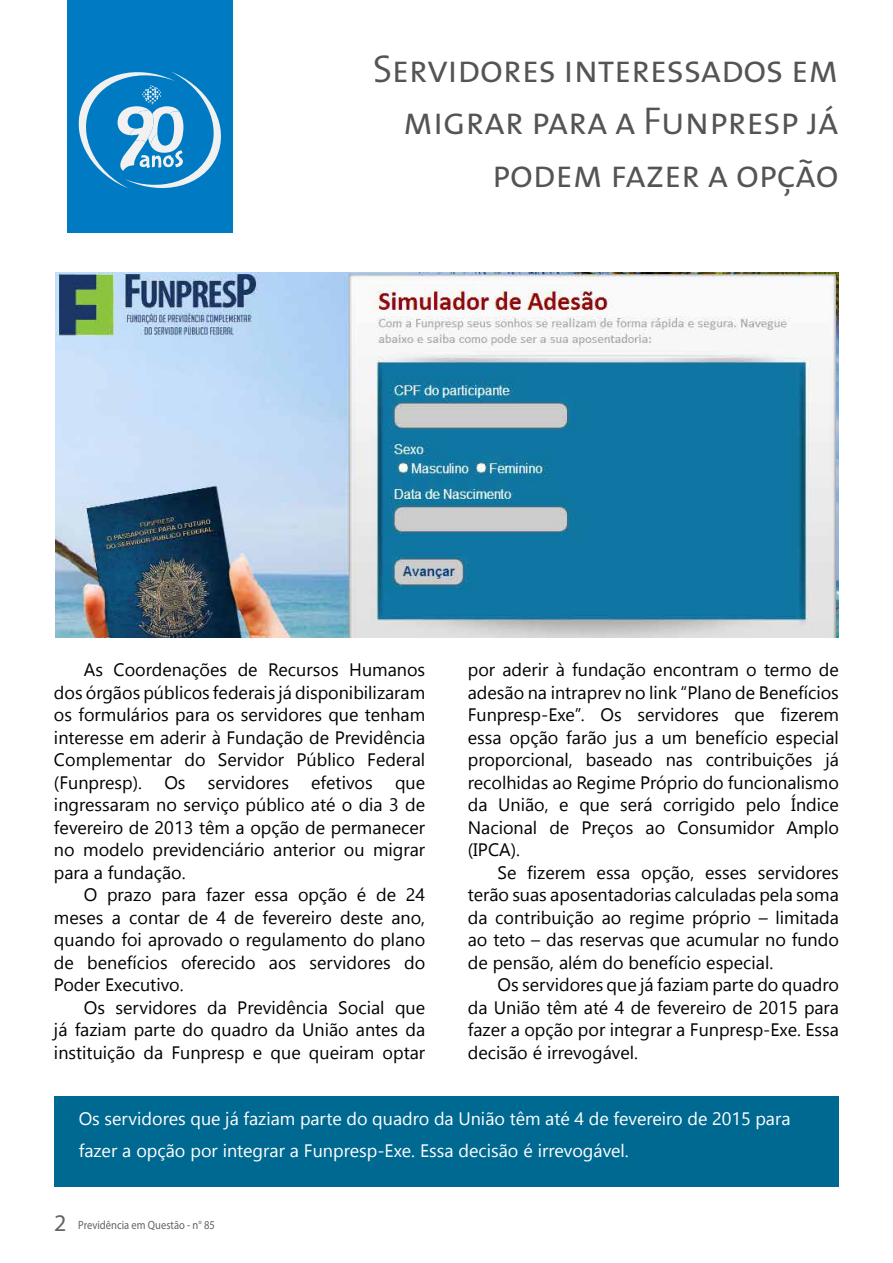
<style>
.page{position:relative;width:893px;height:1263px;background:#fff}
.page>*{position:absolute;margin:0;border:0;box-sizing:border-box;transform-origin:0 0}
.t1{font:39px/52.5px "The Mix 4 Semi Light Caps";letter-spacing:-.02em;color:#545456;text-align:right}
.t2{font:18px/22.5px "Khmer UI";color:#000;text-align:justify}
.t3{font:18px/31.5px "Khmer UI";color:#fff}
.t4{font:12px "Myriad Pro";color:#636466;scale:.88 1}
.s1{font-size:24px}
</style>
<div class="page">
<div style="left:67px;top:0;width:165px;height:233px;background:#007ac2"></div>
<svg style="left:78px;top:71px;width:143px;height:118px"></svg>
<img style="left:55px;top:273px;width:784px;height:365px">
<div style="left:54px;top:1096px;width:785px;height:90px;background:#006991"></div>
<h1 class="t1" style="left:373px;top:41px;width:468px">Servidores interessados em migrar para a Funpresp já podem fazer a opção</h1>
<p class="t2" style="left:54px;top:659px;width:373px;text-indent:30px">As Coordenações de Recursos Humanos dos órgãos públicos federais já disponibilizaram os formulários para os servidores que tenham interesse em aderir à Fundação de Previdência Complementar do Servidor Público Federal (Funpresp). Os servidores efetivos que ingressaram no serviço público até o dia 3 de fevereiro de 2013 têm a opção de permanecer no modelo previdenciário anterior ou migrar para a fundação.</p>
<p class="t2" style="left:54px;top:884px;width:373px;text-indent:30px">O prazo para fazer essa opção é de 24 meses a contar de 4 de fevereiro deste ano, quando foi aprovado o regulamento do plano de benefícios oferecido aos servidores do Poder Executivo.</p>
<p class="t2" style="left:54px;top:996px;width:373px;text-indent:30px">Os servidores da Previdência Social que já faziam parte do quadro da União antes da instituição da Funpresp e que queiram optar</p>
<p class="t2" style="left:468px;top:659px;width:373px">por aderir à fundação encontram o termo de adesão na intraprev no link “Plano de Benefícios Funpresp-Exe”. Os servidores que fizerem essa opção farão jus a um benefício especial proporcional, baseado nas contribuições já recolhidas ao Regime Próprio do funcionalismo da União, e que será corrigido pelo Índice Nacional de Preços ao Consumidor Amplo (IPCA).</p>
<p class="t2" style="left:468px;top:861px;width:373px;text-indent:30px">Se fizerem essa opção, esses servidores terão suas aposentadorias calculadas pela soma da contribuição ao regime próprio – limitada ao teto – das reservas que acumular no fundo de pensão, além do benefício especial.</p>
<p class="t2" style="left:468px;top:974px;width:373px;text-indent:30px">Os servidores que já faziam parte do quadro da União têm até 4 de fevereiro de 2015 para fazer a opção por integrar a Funpresp-Exe. Essa decisão é irrevogável.</p>
<p class="t3" style="left:79px;top:1103px;width:713px">Os servidores que já faziam parte do quadro da União têm até 4 de fevereiro de 2015 para fazer a opção por integrar a Funpresp-Exe. Essa decisão é irrevogável.</p>
<p class="t4" style="left:54px;top:1218px;width:184px"><span class="s1">2</span> Previdência em Questão - n° 85</p>
</div>
